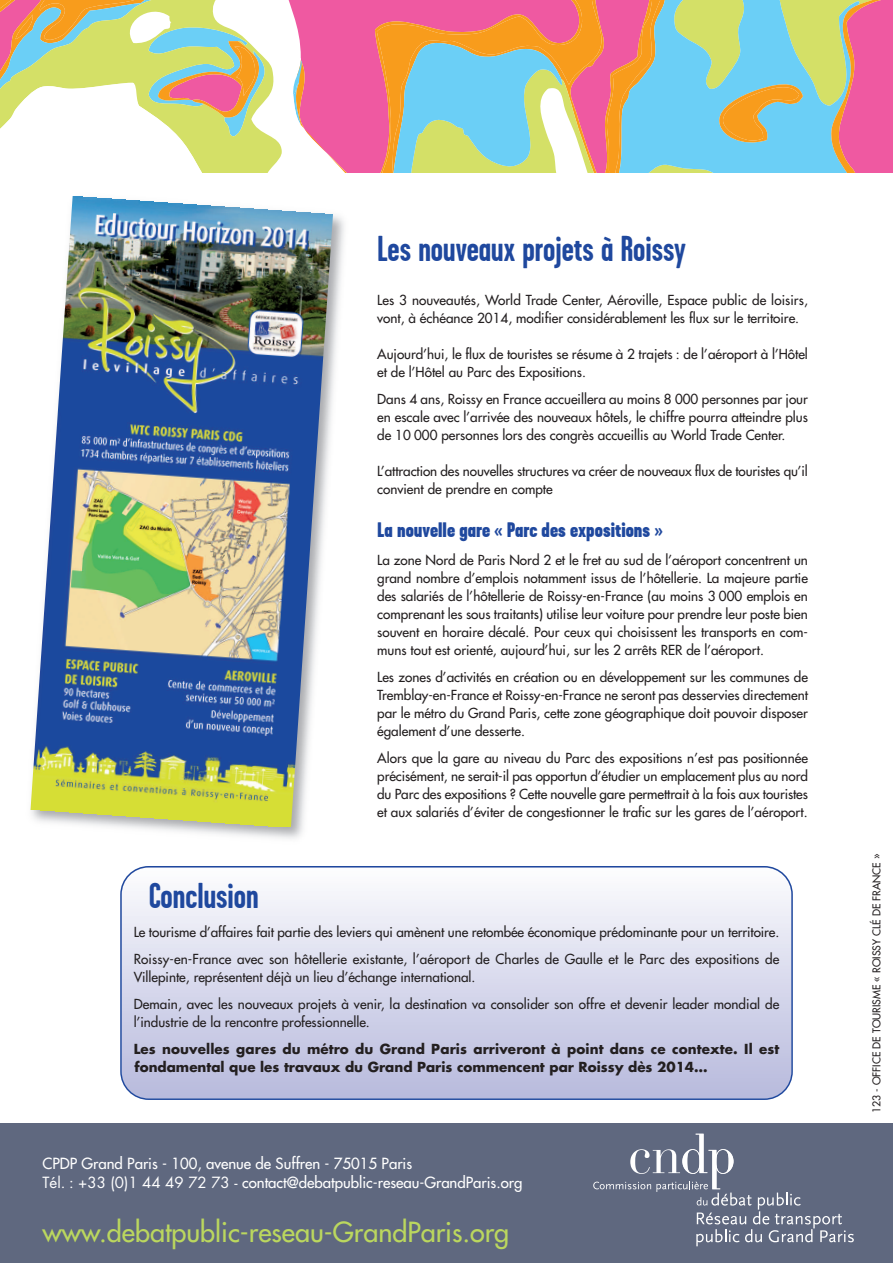
<style>
.page{position:relative;width:893px;height:1263px;background:#fff}
.page>*{position:absolute;margin:0;border:0;box-sizing:border-box;transform-origin:0 0}
.t1{font:700 36px "Garage Gothic";color:#1f489e}
.t2{font:27px "Futura";color:#bbd75e}
.t3{font:900 21px "Garage Gothic";color:#1f489e}
.t4{font:15px/19.5px "Futura";color:#fff}
.t5{font:13.5px/18px "Futura";color:#231f20}
.t6{font:700 13.5px/18px "Futura";letter-spacing:.01em;color:#231f20}
.t7{font:10.5px "Futura";color:#231f20}
.s1{font-style:inherit}
</style>
<div class="page">
<svg style="left:0;top:0;width:893px;height:173px"></svg>
<div style="left:0;top:1123px;width:893px;height:140px;background:#5f687f"></div>
<svg style="left:593px;top:1133px;width:261px;height:114px"></svg>
<img style="left:30px;top:196px;width:314px;height:643px">
<img style="left:31px;top:197px;width:302px;height:630px">
<svg style="left:120px;top:866px;width:673px;height:234px"></svg>
<h1 class="t1" style="left:377px;top:227px;width:310px">Les nouveaux projets à Roissy</h1>
<p class="t5" style="left:377px;top:292px;width:432px">Les 3 nouveautés, World Trade Center, Aéroville, Espace public de loisirs, vont, à échéance 2014, modifier considérablement les flux sur le territoire.</p>
<p class="t5" style="left:377px;top:346px;width:432px">Aujourd’hui, le flux de touristes se résume à 2 trajets : de l’aéroport à l’Hôtel et de l’Hôtel au Parc des Expositions.</p>
<p class="t5" style="left:377px;top:391px;width:432px;text-align:justify">Dans 4 ans, Roissy en France accueillera au moins 8 000 personnes par jour en escale avec l’arrivée des nouveaux hôtels, le chiffre pourra atteindre plus de 10 000 personnes lors des congrès accueillis au World Trade Center.</p>
<p class="t5" style="left:377px;top:463px;width:432px">L’attraction des nouvelles structures va créer de nouveaux flux de touristes qu’il convient de prendre en compte</p>
<h3 class="t3" style="left:377px;top:517px;width:287px">La nouvelle gare « Parc des expositions »</h3>
<p class="t5" style="left:377px;top:552px;width:432px;text-align:justify">La zone Nord de Paris Nord 2 et le fret au sud de l’aéroport concentrent un grand nombre d’emplois notamment issus de l’hôtellerie. La majeure partie des salariés de l’hôtellerie de Roissy-en-France (au moins 3 000 emplois en comprenant les sous traitants) utilise leur voiture pour prendre leur poste bien souvent en horaire décalé. Pour ceux qui choisissent les transports en com&shy;muns tout est orienté, aujourd’hui, sur les 2 arrêts RER de l’aéroport.</p>
<p class="t5" style="left:377px;top:669px;width:432px;text-align:justify">Les zones d’activités en création ou en développement sur les communes de Tremblay-en-France et Roissy-en-France ne seront pas desservies directement par le métro du Grand Paris, cette zone géographique doit pouvoir disposer également d’une desserte.</p>
<p class="t5" style="left:377px;top:750px;width:432px;text-align:justify">Alors que la gare au niveau du Parc des expositions n’est pas positionnée précisément, ne serait-il pas opportun d’étudier un emplacement plus au nord du Parc des expositions ? Cette nouvelle gare permettrait à la fois aux touristes et aux salariés d’éviter de congestionner le trafic sur les gares de l’aéroport.</p>
<h1 class="t1" style="left:149px;top:875px;width:112px">Conclusion</h1>
<p class="t5" style="left:134px;top:919px;width:647px;line-height:27px">Le tourisme d’affaires fait partie des leviers qui amènent une retombée économique prédominante pour un territoire.<br>Roissy-en-France avec son hôtellerie existante, l’aéroport de Charles de Gaulle et le Parc des expositions de</p>
<p class="t5" style="left:134px;top:964px;width:647px;line-height:27px">Villepinte, représentent déjà un lieu d’échange international.<br>Demain, avec les nouveaux projets à venir, la destination va consolider son offre et devenir leader mondial de</p>
<p class="t5" style="left:134px;top:1014px;width:238px">l’industrie de la rencontre professionnelle.</p>
<p class="t6" style="left:134px;top:1041px;width:647px">Les nouvelles gares du métro du Grand Paris arriveront à point dans ce contexte. Il est fondamental que les travaux du Grand Paris commencent par Roissy dès 2014…</p>
<p class="t4" style="left:43px;top:1154px;width:481px">CPDP Grand Paris - 100, avenue de Suffren - 75015 Paris<br><span class="s1">Tél. : +33 (0)1 44 49 72 73 -</span> contact@debatpublic-reseau-GrandParis.org</p>
<h2 class="t2" style="left:43px;top:1218px;width:468px">www.debatpublic-reseau-GrandParis.org</h2>
<p class="t7" style="left:871px;top:1113px;width:261px;rotate:-90deg">123 - OFFICE DE TOURISME « ROISSY CLÉ DE FRANCE »</p>
</div>
